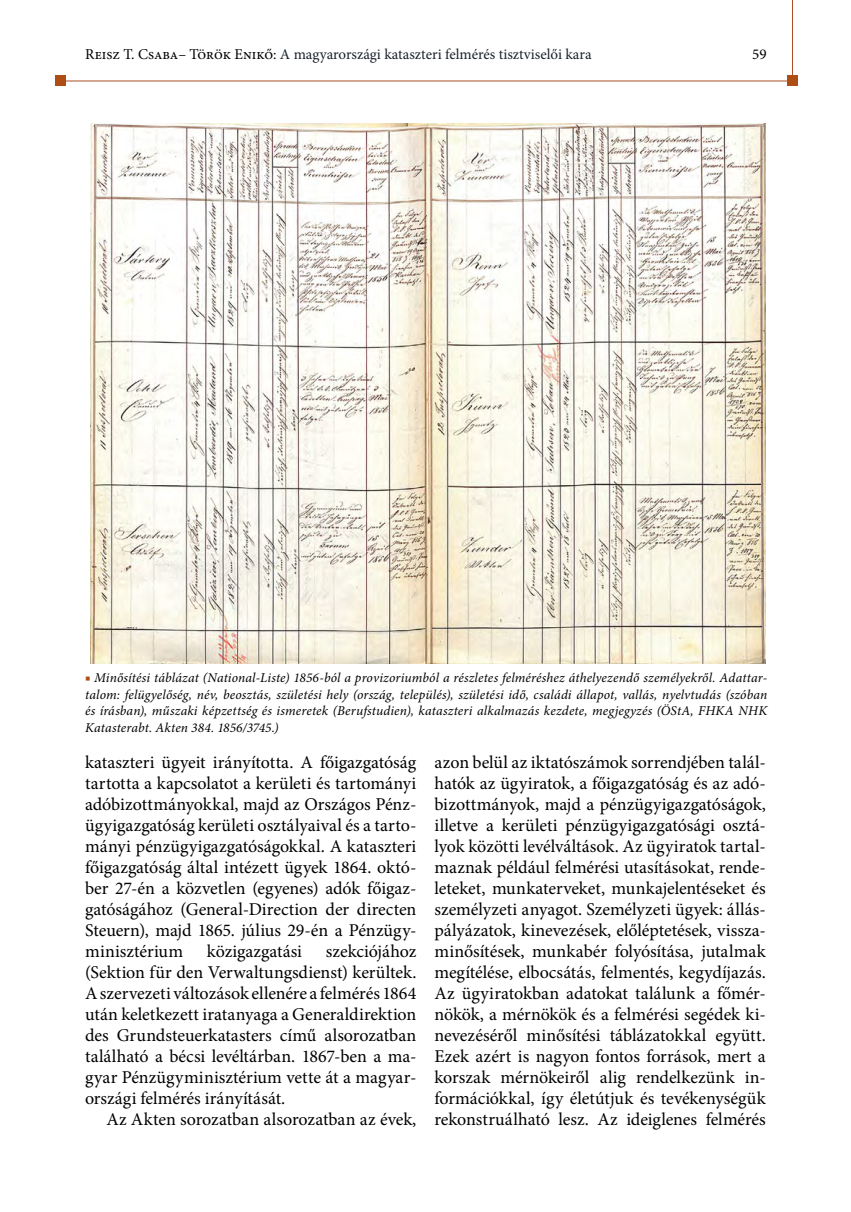
<style>
.page{position:relative;width:851px;height:1212px;background:#fff}
.page>*{position:absolute;margin:0;border:0;box-sizing:border-box;transform-origin:0 0}
.t1{font:18px/21px "Minion Pro";letter-spacing:-.005em;color:#000;text-align:justify}
.t2{font:15px "Minion Pro";color:#1a212b}
.t3{font:15px "Minion Pro";color:#000}
.képaláírás{font:italic 13.5px/16.5px "Minion Pro";letter-spacing:.01em;color:#000;text-align:justify}
.s1{color:#000}
.s2{color:#ae4e14}
</style>
<div class="page">
<hr style="left:59px;top:81px;width:733px;height:1px;background:#ae4f25">
<hr style="left:792px;top:0;width:1px;height:86px;background:#ae4f25">
<div style="left:55px;top:75px;width:11px;height:11px;background:#ae4e14"></div>
<div style="left:787px;top:75px;width:10px;height:11px;background:#ae4e14"></div>
<img style="left:90px;top:124px;width:675px;height:540px">
<p class="t2" style="left:85px;top:44px;width:508px"><span class="s1">Reisz T. Csaba– Török Enikő:</span> A magyarországi kataszteri felmérés tisztviselői kara</p>
<p class="t3" style="left:752px;top:45px;width:16px">59</p>
<p class="képaláírás" style="left:85px;top:670px;width:683px"><span class="s2">■</span> Minősítési táblázat (National-Liste) 1856-ból a provizoriumból a részletes felméréshez áthelyezendő személyekről. Adattar&shy;talom: felügyelőség, név, beosztás, születési hely (ország, település), születési idő, családi állapot, vallás, nyelvtudás (szóban és írásban), műszaki képzettség és ismeretek (Berufstudien), kataszteri alkalmazás kezdete, megjegyzés (ÖStA, FHKA NHK Katasterabt. Akten 384. 1856/3745.)</p>
<p class="t1" style="left:85px;top:752px;width:333px">kataszteri ügyeit irányította. A főigazgatóság tartotta a kapcsolatot a kerületi és tartományi adóbizottmányokkal, majd az Országos Pénz&shy;ügyigazgatóság kerületi osztályaival és a tarto&shy;mányi pénzügyigazgatóságokkal. A kataszteri főigazgatóság által intézett ügyek 1864. októ&shy;ber 27-én a közvetlen (egyenes) adók főigaz&shy;gatóságához (General-Direction der directen Steuern), majd 1865. július 29-én a Pénzügy&shy;minisztérium</p>
<p class="t1" style="left:85px;top:941px;width:333px;text-indent:241px">szekciójához (Sektion für den Verwaltungsdienst) kerültek.<br>A szervezeti változások ellenére a felmérés 1864 után keletkezett iratanyaga a Generaldirektion des Grundsteuerkatasters című alsorozatban található a bécsi levéltárban. 1867-ben a ma&shy;gyar Pénzügyminisztérium vette át a magyar&shy;országi felmérés irányítását.</p>
<p class="t1" style="left:106px;top:1109px;width:311px">Az Akten sorozatban alsorozatban az évek,</p>
<p class="t1" style="left:207px;top:941px;width:97px">közigazgatási</p>
<p class="t1" style="left:434px;top:752px;width:333px">azon belül az iktatószámok sorrendjében talál&shy;hatók az ügyiratok, a főigazgatóság és az adó&shy;bizottmányok, majd a pénzügyigazgatóságok, illetve a kerületi pénzügyigazgatósági osztá&shy;lyok közötti levélváltások. Az ügyiratok tartal&shy;maznak például felmérési utasításokat, rende&shy;leteket, munkaterveket, munkajelentéseket és személyzeti anyagot. Személyzeti ügyek: állás&shy;pályázatok, kinevezések, előléptetések, vissza&shy;minősítések, munkabér folyósítása, jutalmak megítélése, elbocsátás, felmentés, kegydíjazás.<br>Az ügyiratokban adatokat találunk a főmér&shy;nökök, a mérnökök és a felmérési segédek ki&shy;nevezéséről minősítési táblázatokkal együtt.<br>Ezek azért is nagyon fontos források, mert a korszak mérnökeiről alig rendelkezünk in&shy;formációkkal, így életútjuk és tevékenységük rekonstruálható lesz. Az ideiglenes felmérés</p>
</div>
